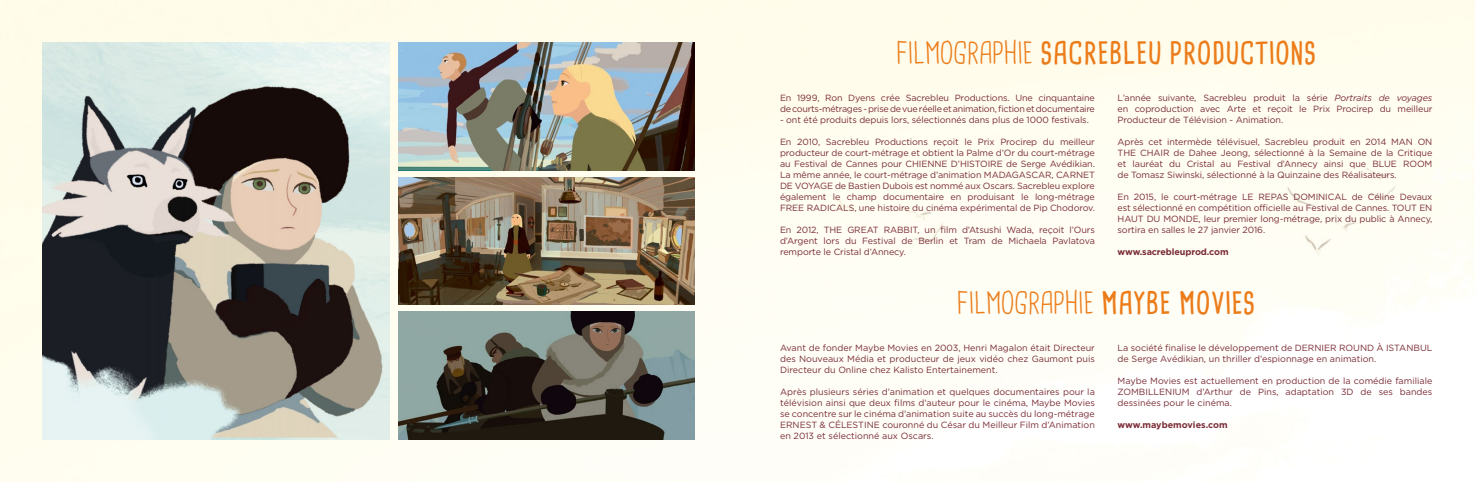
<style>
.page{position:relative;width:1475px;height:482px;background:#fff}
.page>*{position:absolute;margin:0;border:0;box-sizing:border-box;transform-origin:0 0}
.t1{font:700 30px "Cardenio Modern";color:#ec7c1a}
.t2{font:30px "Cardenio Modern";color:#ec7c1a}
.t3{font:9px/11px "Gotham";letter-spacing:-.01em;color:#7a2c35;text-align:justify}
.t4{font:9px/11px "Gotham";letter-spacing:-.03em;color:#7a2c35}
.t5{font:700 9px "Gotham";letter-spacing:-.01em;color:#7a2c35}
.s1{font-weight:400}
.s2{font-style:italic}
.s3{font-weight:700}
</style>
<div class="page">
<img style="left:0;top:0;width:1474px;height:482px">
<img style="left:43px;top:43px;width:346px;height:396px">
<img style="left:398px;top:43px;width:296px;height:127px">
<img style="left:398px;top:177px;width:296px;height:128px">
<img style="left:398px;top:312px;width:296px;height:127px">
<h1 class="t1" style="left:895px;top:32px;width:422px"><span class="s1">FILMOGRAPHIE</span> SACREBLEU PRODUCTIONS</h1>
<p class="t4" style="left:780px;top:92px;width:316px">En 1999, Ron Dyens crée Sacrebleu Productions. Une cinquantaine de courts-métrages - prise de vue réelle et animation, fiction et documentaire</p>
<p class="t3" style="left:780px;top:114px;width:310px">- ont été produits depuis lors, sélectionnés dans plus de 1000 festivals.</p>
<p class="t3" style="left:780px;top:136px;width:316px">En 2010, Sacrebleu Productions reçoit le Prix Procirep du meilleur producteur de court-métrage et obtient la Palme d’Or du court-métrage au Festival de Cannes pour CHIENNE D’HISTOIRE de Serge Avédikian.<br>La même année, le court-métrage d’animation MADAGASCAR, CARNET DE VOYAGE de Bastien Dubois est nommé aux Oscars. Sacrebleu explore également le champ documentaire en produisant le long-métrage FREE RADICALS, une histoire du cinéma expérimental de Pip Chodorov.</p>
<p class="t3" style="left:780px;top:224px;width:316px">En 2012, THE GREAT RABBIT, un film d’Atsushi Wada, reçoit l’Ours d’Argent lors du Festival de Berlin et Tram de Michaela Pavlatova remporte le Cristal d’Annecy.</p>
<p class="t3" style="left:1117px;top:92px;width:316px">L’année suivante, Sacrebleu produit la série <span class="s2">Portraits de voyages </span>en coproduction avec Arte et reçoit le Prix Procirep du meilleur Producteur de Télévision - Animation.</p>
<p class="t3" style="left:1117px;top:136px;width:316px">Après cet intermède télévisuel, Sacrebleu produit en 2014 MAN ON THE CHAIR de Dahee Jeong, sélectionné à la Semaine de la Critique et lauréat du Cristal au Festival d’Annecy ainsi que BLUE ROOM de Tomasz Siwinski, sélectionné à la Quinzaine des Réalisateurs.</p>
<p class="t3" style="left:1117px;top:191px;width:316px">En 2015, le court-métrage LE REPAS DOMINICAL de Céline Devaux est sélectionné en compétition officielle au Festival de Cannes. TOUT EN HAUT DU MONDE, leur premier long-métrage, prix du public à Annecy, sortira en salles le 27 janvier 2016.</p>
<p class="t5" style="left:1117px;top:247px;width:112px">www.sacrebleuprod.com</p>
<h1 class="t2" style="left:956px;top:285px;width:300px">FILMOGRAPHIE <span class="s3">MAYBE MOVIES</span></h1>
<p class="t3" style="left:780px;top:342px;width:316px">Avant de fonder Maybe Movies en 2003, Henri Magalon était Directeur des Nouveaux Média et producteur de jeux vidéo chez Gaumont puis Directeur du Online chez Kalisto Entertainement.</p>
<p class="t3" style="left:780px;top:386px;width:316px">Après plusieurs séries d’animation et quelques documentaires pour la télévision ainsi que deux films d’auteur pour le cinéma, Maybe Movies se concentre sur le cinéma d’animation suite au succès du long-métrage ERNEST &amp; CÉLESTINE couronné du César du Meilleur Film d’Animation en 2013 et sélectionné aux Oscars.</p>
<p class="t3" style="left:1117px;top:342px;width:316px">La société finalise le développement de DERNIER ROUND À ISTANBUL de Serge Avédikian, un thriller d’espionnage en animation.</p>
<p class="t3" style="left:1117px;top:375px;width:316px">Maybe Movies est actuellement en production de la comédie familiale ZOMBILLENIUM d’Arthur de Pins, adaptation 3D de ses bandes dessinées pour le cinéma.</p>
<p class="t5" style="left:1117px;top:420px;width:112px">www.maybemovies.com</p>
</div>
